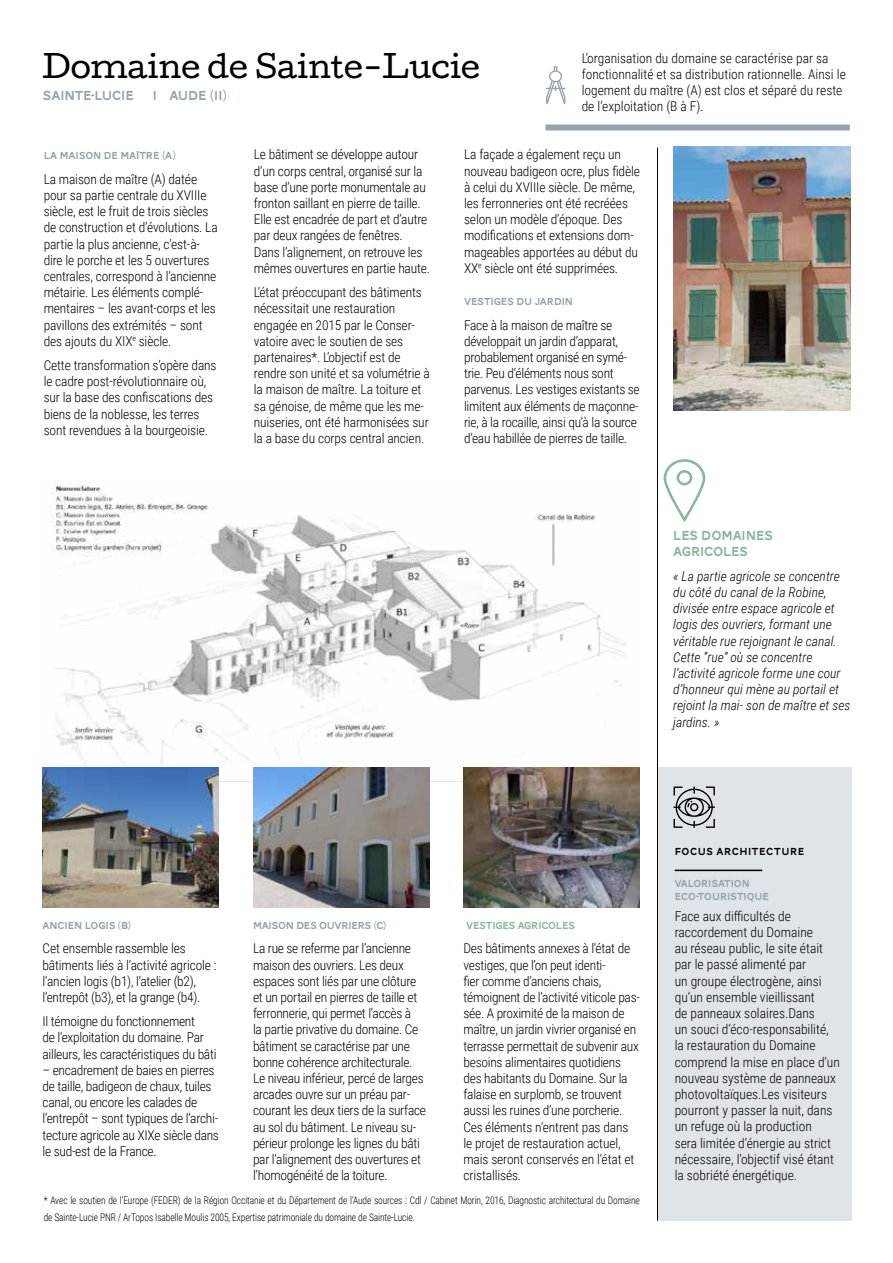
<style>
.page{position:relative;width:893px;height:1263px;background:#fff}
.page>*{position:absolute;margin:0;border:0;box-sizing:border-box;transform-origin:0 0}
.t1{font:30px "Cutive";color:#000}
.t2{font:300 13.5px/16.2px "Roboto Condensed";letter-spacing:-.01em;color:#000}
.t3{font:italic 300 13.5px/16.2px "Roboto Condensed";color:#000}
.t4{font:13.5px "AW Conqueror Carved One";letter-spacing:-.01em;color:#95a3ab}
.t5{font:13.5px/16.2px "AW Conqueror Carved One";letter-spacing:-.01em;color:#87b898}
.t6{font:300 10.5px/16.2px "Roboto Condensed";letter-spacing:-.01em;color:#000;scale:.9 1}
.t7{font:10.5px/13.6px "AW Conqueror Carved One";letter-spacing:-.01em;color:#95a3ab}
.t8{font:10.5px "AW Conqueror Carved One";letter-spacing:-.02em;color:#87b898}
.t9{font:10.5px "AW Conqueror Carved One";letter-spacing:.05em;color:#000}
</style>
<div class="page">
<img style="left:42px;top:481px;width:583px;height:300px">
<div style="left:658px;top:767px;width:193px;height:453px;background:#dee4e8"></div>
<hr style="left:657px;top:148px;width:1px;height:1073px;background:#000">
<div style="left:545px;top:124px;width:305px;height:6px;background:#95a3ab"></div>
<svg style="left:664px;top:459px;width:41px;height:63px"></svg>
<svg style="left:545px;top:66px;width:21px;height:38px"></svg>
<img style="left:673px;top:147px;width:177px;height:264px">
<img style="left:43px;top:767px;width:176px;height:140px">
<img style="left:253px;top:767px;width:176px;height:140px">
<img style="left:463px;top:767px;width:177px;height:140px">
<svg style="left:673px;top:786px;width:42px;height:42px"></svg>
<hr style="left:675px;top:870px;width:87px;height:1px;background:#000">
<h1 class="t1" style="left:43px;top:43px;width:439px">Domaine de Sainte-Lucie</h1>
<p class="t4" style="left:43px;top:90px;width:93px">SAINTE-LUCIE</p>
<p class="t4" style="left:153px;top:90px;width:75px">! AUDE (11)</p>
<p class="t2" style="left:582px;top:49px;width:266px">L’organisation du domaine se caractérise par sa fonctionnalité et sa distribution rationnelle. Ainsi le logement du maître (A) est clos et séparé du reste de l’exploitation (B à F).</p>
<p class="t7" style="left:44px;top:150px;width:134px">LA MAISON DE MAÏTRE (A)</p>
<p class="t2" style="left:44px;top:170px;width:176px">La maison de maître (A) datée pour sa partie centrale du XVIIIe siècle, est le fruit de trois siècles de construction et d’évolutions. La partie la plus ancienne, c’est-à&shy;dire le porche et les 5 ouvertures centrales, correspond à l’ancienne métairie. Les éléments complé&shy;mentaires – les avant-corps et les pavillons des extrémités – sont des ajouts du XIX<sup>e</sup> siècle.</p>
<p class="t2" style="left:44px;top:357px;width:174px">Cette transformation s’opère dans le cadre post-révolutionnaire où, sur la base des confiscations des biens de la noblesse, les terres sont revendues à la bourgeoisie.</p>
<p class="t2" style="left:254px;top:146px;width:178px">Le bâtiment se développe autour d’un corps central, organisé sur la base d’une porte monumentale au fronton saillant en pierre de taille.<br>Elle est encadrée de part et d’autre par deux rangées de fenêtres.<br>Dans l’alignement, on retrouve les mêmes ouvertures en partie haute.</p>
<p class="t2" style="left:254px;top:284px;width:177px">L’état préoccupant des bâtiments nécessitait une restauration engagée en 2015 par le Conser&shy;vatoire avec le soutien de ses partenaires*. L’objectif est de rendre son unité et sa volumétrie à la maison de maître. La toiture et sa génoise, de même que les me&shy;nuiseries, ont été harmonisées sur la a base du corps central ancien.</p>
<p class="t2" style="left:464px;top:146px;width:177px">La façade a également reçu un nouveau badigeon ocre, plus fidèle à celui du XVIIIe siècle. De même, les ferronneries ont été recréées selon un modèle d’époque. Des modifications et extensions dom&shy;mageables apportées au début du<br>XX<sup>e</sup> siècle ont été supprimées.</p>
<p class="t7" style="left:464px;top:296px;width:111px">VESTIGES DU JARDIN</p>
<p class="t2" style="left:464px;top:316px;width:177px">Face à la maison de maître se développait un jardin d’apparat, probablement organisé en symé&shy;trie. Peu d’éléments nous sont parvenus. Les vestiges existants se limitent aux éléments de maçonne&shy;rie, à la rocaille, ainsi qu’à la source d’eau habillée de pierres de taille.</p>
<p class="t5" style="left:673px;top:529px;width:101px">LES DOMAINES<br>AGRICOLES</p>
<p class="t3" style="left:673px;top:567px;width:179px">« La partie agricole se concentre du côté du canal de la Robine, divisée entre espace agricole et logis des ouvriers, formant une véritable rue rejoignant le canal.<br>Cette “rue” où se concentre l’activité agricole forme une cour d’honneur qui mène au portail et rejoint la mai- son de maître et ses jardins. »</p>
<p class="t7" style="left:43px;top:919px;width:90px">ANCIEN LOGIS (B)</p>
<p class="t2" style="left:43px;top:940px;width:176px">Cet ensemble rassemble les bâtiments liés à l’activité agricole : l’ancien logis (b1), l’atelier (b2), l’entrepôt (b3), et la grange (b4).</p>
<p class="t2" style="left:43px;top:1013px;width:176px">Il témoigne du fonctionnement<br>de l’exploitation du domaine. Par ailleurs, les caractéristiques du bâti</p>
<p class="t2" style="left:43px;top:1061px;width:178px">– encadrement de baies en pierres de taille, badigeon de chaux, tuiles canal, ou encore les calades de l’entrepôt – sont typiques de l’archi&shy;tecture agricole au XIXe siècle dans le sud-est de la France.</p>
<p class="t7" style="left:253px;top:919px;width:135px">MAISON DES OUVRIERS (C)</p>
<p class="t2" style="left:253px;top:940px;width:175px">La rue se referme par l’ancienne maison des ouvriers. Les deux espaces sont liés par une clôture et un portail en pierres de taille et ferronnerie, qui permet l’accès à<br>la partie privative du domaine. Ce bâtiment se caractérise par une bonne cohérence architecturale.<br>Le niveau inférieur, percé de larges arcades ouvre sur un préau par&shy;courant les deux tiers de la surface au sol du bâtiment. Le niveau su&shy;périeur prolonge les lignes du bâti par l’alignement des ouvertures et l’homogénéité de la toiture.</p>
<p class="t8" style="left:466px;top:921px;width:110px">VESTIGES AGRICOLES</p>
<p class="t2" style="left:463px;top:940px;width:178px">Des bâtiments annexes à l’état de vestiges, que l’on peut identi-<br>fier comme d’anciens chais, témoignent de l’activité viticole pas&shy;sée. A proximité de la maison de maître, un jardin vivrier organisé en terrasse permettait de subvenir aux besoins alimentaires quotidiens des habitants du Domaine. Sur la falaise en surplomb, se trouvent aussi les ruines d’une porcherie.<br>Ces éléments n’entrent pas dans le projet de restauration actuel, mais seront conservés en l’état et cristallisés.</p>
<p class="t6" style="left:44px;top:1192px;width:664px">* Avec le soutien de l’Europe (FEDER) de la Région Occitanie et du Département de l’Aude sources : Cdl / Cabinet Morin, 2016, Diagnostic architectural du Domaine de Sainte-Lucie PNR / ArTopos Isabelle Moulis 2005, Expertise patrimoniale du domaine de Sainte-Lucie.</p>
<p class="t9" style="left:675px;top:847px;width:131px">FOCUS ARCHITECTURE</p>
<p class="t7" style="left:675px;top:877px;width:96px">VALORISATION<br>ECO-TOURISTIQUE</p>
<p class="t2" style="left:675px;top:907px;width:167px">Face aux difficultés de raccordement du Domaine<br>au réseau public, le site était par le passé alimenté par<br>un groupe électrogène, ainsi qu’un ensemble vieillissant<br>de panneaux solaires.Dans<br>un souci d’éco-responsabilité, la restauration du Domaine comprend la mise en place d’un nouveau système de panneaux photovoltaïques.Les visiteurs pourront y passer la nuit, dans un refuge où la production<br>sera limitée d’énergie au strict nécessaire, l’objectif visé étant la sobriété énergétique.</p>
</div>
